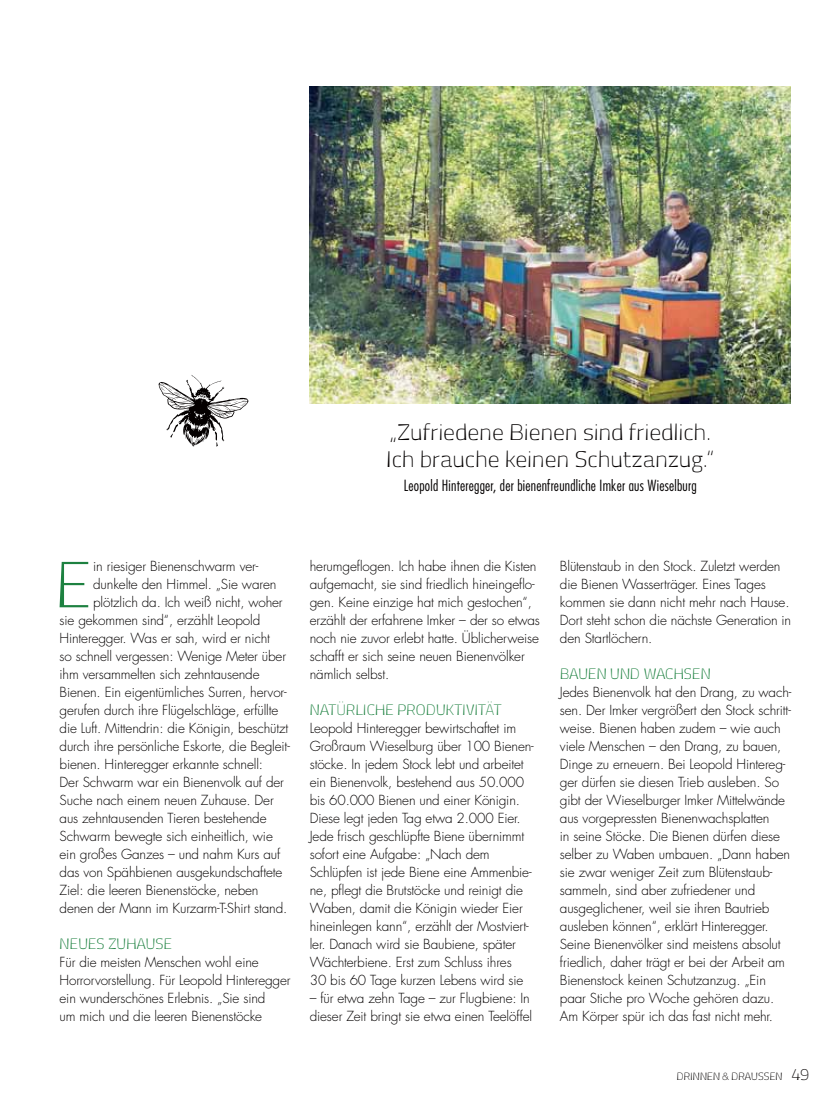
<style>
.page{position:relative;width:834px;height:1106px;background:#fff}
.page>*{position:absolute;margin:0;border:0;box-sizing:border-box;transform-origin:0 0}
.t1{font:64.8px "Antaro";color:#1d8140}
.t2{font:22.5px/27px "Antaro";letter-spacing:.005em;color:#040000;scale:1.05 1}
.t3{font:300 condensed 15px "Futura Std";letter-spacing:.015em;color:#040000}
.t4{font:15px "Antaro";letter-spacing:.015em;color:#1d8140}
.t5{font:300 13.5px/18px "Futura Std";letter-spacing:-.01em;color:#040000}
.t6{font:10.5px "Antaro";letter-spacing:.015em;color:#040000}
.s1{font-size:16.5px}
</style>
<div class="page">
<img style="left:310px;top:86px;width:480px;height:317px">
<svg style="left:158px;top:375px;width:90px;height:72px"></svg>
<h2 class="t2" style="left:386px;top:421px;width:313px">„Zufriedene Bienen sind friedlich.<br>Ich brauche keinen Schutzanzug.“</h2>
<p class="t3" style="left:404px;top:478px;width:294px">Leopold Hinteregger, der bienenfreundliche Imker aus Wieselburg</p>
<h1 class="t1" style="left:56px;top:560px;width:37px">E</h1>
<p class="t5" style="left:93px;top:558px;width:167px">in riesiger Bienenschwarm ver-</p>
<p class="t5" style="left:93px;top:576px;width:185px">dunkelte den Himmel. „Sie waren</p>
<p class="t5" style="left:93px;top:594px;width:191px">plötzlich da. Ich weiß nicht, woher</p>
<p class="t5" style="left:60px;top:612px;width:202px">sie gekommen sind“, erzählt Leopold</p>
<p class="t5" style="left:60px;top:630px;width:212px">Hinteregger. Was er sah, wird er nicht</p>
<p class="t5" style="left:60px;top:648px;width:228px">so schnell vergessen: Wenige Meter über</p>
<p class="t5" style="left:60px;top:666px;width:201px">ihm versammelten sich zehntausende</p>
<p class="t5" style="left:60px;top:684px;width:229px">Bienen. Ein eigentümliches Surren, hervor-</p>
<p class="t5" style="left:60px;top:702px;width:220px">gerufen durch ihre Flügelschläge, erfüllte</p>
<p class="t5" style="left:60px;top:720px;width:230px">die Luft. Mittendrin: die Königin, beschützt</p>
<p class="t5" style="left:60px;top:738px;width:232px">durch ihre persönliche Eskorte, die Begleit-</p>
<p class="t5" style="left:60px;top:756px;width:205px">bienen. Hinteregger erkannte schnell:</p>
<p class="t5" style="left:60px;top:774px;width:226px">Der Schwarm war ein Bienenvolk auf der</p>
<p class="t5" style="left:60px;top:792px;width:216px">Suche nach einem neuen Zuhause. Der</p>
<p class="t5" style="left:60px;top:810px;width:208px">aus zehntausenden Tieren bestehende</p>
<p class="t5" style="left:60px;top:828px;width:215px">Schwarm bewegte sich einheitlich, wie</p>
<p class="t5" style="left:60px;top:846px;width:222px">ein großes Ganzes – und nahm Kurs auf</p>
<p class="t5" style="left:60px;top:864px;width:224px">das von Spähbienen ausgekundschaftete</p>
<p class="t5" style="left:60px;top:882px;width:200px">Ziel: die leeren Bienenstöcke, neben</p>
<p class="t5" style="left:60px;top:900px;width:229px">denen der Mann im Kurzarm-T-Shirt stand.</p>
<p class="t4" style="left:60px;top:938px;width:114px">NEUES ZUHAUSE</p>
<p class="t5" style="left:60px;top:954px;width:232px">Für die meisten Menschen wohl eine Horrorvorstellung. Für Leopold Hinteregger ein wunderschönes Erlebnis. „Sie sind<br>um mich und die leeren Bienenstöcke</p>
<p class="t5" style="left:310px;top:558px;width:232px">herumgeflogen. Ich habe ihnen die Kisten aufgemacht, sie sind friedlich hineingeflo&shy;gen. Keine einzige hat mich gestochen“, erzählt der erfahrene Imker – der so etwas noch nie zuvor erlebt hatte. Üblicherweise schafft er sich seine neuen Bienenvölker nämlich selbst.</p>
<p class="t4" style="left:310px;top:704px;width:193px">NATÜRLICHE PRODUKTIVITÄT</p>
<p class="t5" style="left:310px;top:720px;width:225px">Leopold Hinteregger bewirtschaftet im Großraum Wieselburg über 100 Bienen&shy;stöcke. In jedem Stock lebt und arbeitet ein Bienenvolk, bestehend aus 50.000 bis 60.000 Bienen und einer Königin.<br>Diese legt jeden Tag etwa 2.000 Eier.<br>Jede frisch geschlüpfte Biene übernimmt sofort eine Aufgabe: „Nach dem Schlüpfen ist jede Biene eine Ammenbie&shy;ne, pflegt die Brutstöcke und reinigt die Waben, damit die Königin wieder Eier hineinlegen kann“, erzählt der Mostviert&shy;ler. Danach wird sie Baubiene, später Wächterbiene. Erst zum Schluss ihres<br>30 bis 60 Tage kurzen Lebens wird sie</p>
<p class="t5" style="left:310px;top:990px;width:224px">– für etwa zehn Tage – zur Flugbiene: In dieser Zeit bringt sie etwa einen Teelöffel</p>
<p class="t5" style="left:560px;top:558px;width:233px">Blütenstaub in den Stock. Zuletzt werden die Bienen Wasserträger. Eines Tages kommen sie dann nicht mehr nach Hause.<br>Dort steht schon die nächste Generation in den Startlöchern.</p>
<p class="t4" style="left:560px;top:668px;width:152px">BAUEN UND WACHSEN</p>
<p class="t5" style="left:560px;top:684px;width:233px">Jedes Bienenvolk hat den Drang, zu wach&shy;sen. Der Imker vergrößert den Stock schritt&shy;weise. Bienen haben zudem – wie auch viele Menschen – den Drang, zu bauen, Dinge zu erneuern. Bei Leopold Hintereg&shy;ger dürfen sie diesen Trieb ausleben. So gibt der Wieselburger Imker Mittelwände aus vorgepressten Bienenwachsplatten<br>in seine Stöcke. Die Bienen dürfen diese selber zu Waben umbauen. „Dann haben sie zwar weniger Zeit zum Blütenstaub&shy;sammeln, sind aber zufriedener und ausgeglichener, weil sie ihren Bautrieb ausleben können“, erklärt Hinteregger.<br>Seine Bienenvölker sind meistens absolut friedlich, daher trägt er bei der Arbeit am Bienenstock keinen Schutzanzug. „Ein paar Stiche pro Woche gehören dazu.<br>Am Körper spür ich das fast nicht mehr.</p>
<p class="t6" style="left:676px;top:1072px;width:134px">DRINNEN &amp; DRAUSSEN <span class="s1">49</span></p>
</div>
